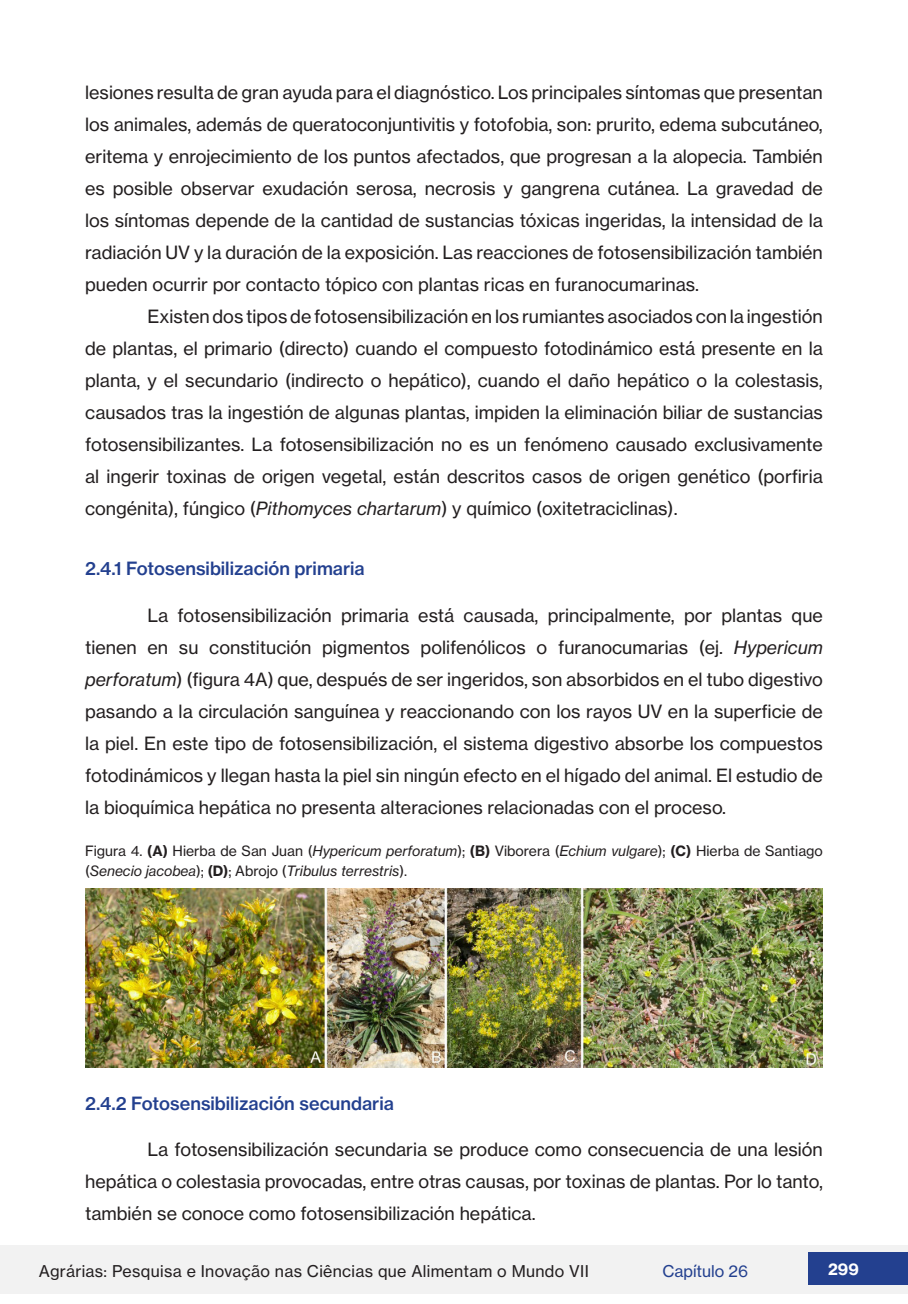
<style>
.page{position:relative;width:908px;height:1304px;background:#fff}
.page>*{position:absolute;margin:0;border:0;box-sizing:border-box;transform-origin:0 0}
.CORPO_DO_TEXTO_ATUAL{font:18px/32px "N Haas Grotesk TX Pro 55 Rg";color:#231f20;text-align:justify}
.SUBTITULO_2{font:18px "N Haas Grotesk TX Pro 65 Md";color:#23408f}
.t1{font:16px "N Haas Grotesk TX Pro 55 Rg";letter-spacing:.02em;color:#231f20}
.t2{font:16px "N Haas Grotesk TX Pro 55 Rg";color:#23408f}
.t3{font:16px "N Haas Grotesk TX Pro 75 Bd";color:#fff}
.LEGENDAS_DE_TABELAS{font:14px/20px "N Haas Grotesk TX Pro 55 Rg";color:#231f20}
.s1{font-family:"N Haas Grotesk TX Pro 56 It"}
.s2{font-family:"N Haas Grotesk TX Pro 75 Bd"}
</style>
<div class="page">
<div style="left:0;top:1245px;width:907px;height:49px;background:#f2f2f2"></div>
<div style="left:808px;top:1252px;width:99px;height:33px;background:#23408f"></div>
<img style="left:85px;top:888px;width:737px;height:180px">
<p class="CORPO_DO_TEXTO_ATUAL" style="left:85px;top:77px;width:739px">lesiones resulta de gran ayuda para el diagnóstico. Los principales síntomas que presentan los animales, además de queratoconjuntivitis y fotofobia, son: prurito, edema subcutáneo, eritema y enrojecimiento de los puntos afectados, que progresan a la alopecia. También es posible observar exudación serosa, necrosis y gangrena cutánea. La gravedad de los síntomas depende de la cantidad de sustancias tóxicas ingeridas, la intensidad de la radiación UV y la duración de la exposición. Las reacciones de fotosensibilización también pueden ocurrir por contacto tópico con plantas ricas en furanocumarinas.</p>
<p class="CORPO_DO_TEXTO_ATUAL" style="left:85px;top:301px;width:739px;text-indent:62px">Existen dos tipos de fotosensibilización en los rumiantes asociados con la ingestión de plantas, el primario (directo) cuando el compuesto fotodinámico está presente en la planta, y el secundario (indirecto o hepático), cuando el daño hepático o la colestasis, causados tras la ingestión de algunas plantas, impiden la eliminación biliar de sustancias fotosensibilizantes. La fotosensibilización no es un fenómeno causado exclusivamente al ingerir toxinas de origen vegetal, están descritos casos de origen genético (porfiria congé nita), fú ngico (<span class="s1">Pithomyces chartarum</span>) y químico (oxitetraciclinas).</p>
<p class="SUBTITULO_2" style="left:85px;top:558px;width:281px">2.4.1 Fotosensibilización primaria</p>
<p class="CORPO_DO_TEXTO_ATUAL" style="left:85px;top:599px;width:739px;text-indent:62px">La fotosensibilización primaria está causada, principalmente, por plantas que tienen en su constitución pigmentos polifenólicos o furanocumarias (ej. <span class="s1">Hypericum perforatum</span>) (figura 4A) que, después de ser ingeridos, son absorbidos en el tubo digestivo pasando a la circulación sanguínea y reaccionando con los rayos UV en la superficie de la piel. En este tipo de fotosensibilización, el sistema digestivo absorbe los compuestos fotodinámicos y llegan hasta la piel sin ningún efecto en el hígado del animal. El estudio de la bioquímica hepática no presenta alteraciones relacionadas con el proceso.</p>
<p class="LEGENDAS_DE_TABELAS" style="left:85px;top:841px;width:739px">Figura 4. <span class="s2">(A)</span> Hierba de San Juan (<span class="s1">Hypericum perforatum</span>); <span class="s2">(B)</span> Viborera (<span class="s1">Echium vulgare</span>); <span class="s2">(C)</span> Hierba de Santiago (<span class="s1">Senecio jacobea</span>); <span class="s2">(D)</span>; Abrojo (<span class="s1">Tribulus terrestris</span>).</p>
<p class="SUBTITULO_2" style="left:85px;top:1092px;width:310px">2.4.2 Fotosensibilización secundaria</p>
<p class="CORPO_DO_TEXTO_ATUAL" style="left:85px;top:1134px;width:739px;text-indent:62px">La fotosensibilización secundaria se produce como consecuencia de una lesión hepática o colestasia provocadas, entre otras causas, por toxinas de plantas. Por lo tanto, también se conoce como fotosensibilización hepática.</p>
<p class="t1" style="left:39px;top:1261px;width:551px">Agrárias: Pesquisa e Inovação nas Ciências que Alimentam o Mundo VII</p>
<p class="t2" style="left:662px;top:1261px;width:87px">Capítulo 26</p>
<p class="t3" style="left:827px;top:1259px;width:32px">299</p>
</div>
